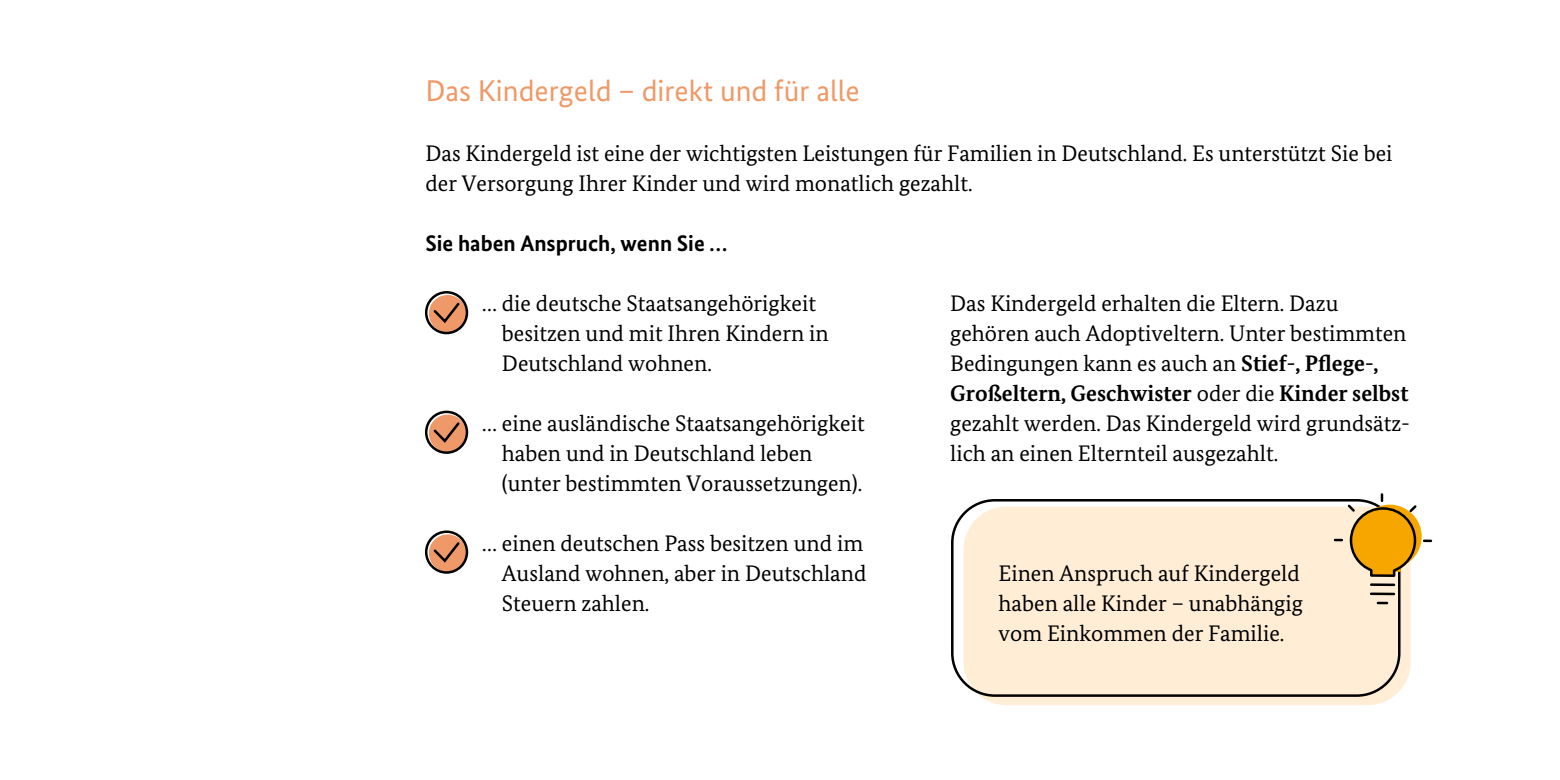
<style>
.page{position:relative;width:1560px;height:780px;background:#fff}
.page>*{position:absolute;margin:0;border:0;box-sizing:border-box;transform-origin:0 0}
.t1{font:30px "Bundes Sans";color:#ef9968}
.t2{font:22.5px/30px "Bundes Serif";color:#000}
.t3{font:700 22.5px "Bundes Sans";color:#000}
.s1{font-weight:700}
</style>
<div class="page">
<div style="left:963px;top:506px;width:447px;height:199px;background:#ffeed5;border-radius:43px"></div>
<div style="left:950px;top:499px;width:450px;height:197px;border:2px solid #000;border-radius:43px"></div>
<svg style="left:1334px;top:494px;width:96px;height:211px"></svg>
<svg style="left:429px;top:294px;width:39px;height:39px"></svg>
<div style="left:429px;top:295px;width:37px;height:37px;background:#ef9968;border-radius:50%"></div>
<div style="left:425px;top:291px;width:43px;height:43px;border:2px solid #000;border-radius:50%"></div>
<svg style="left:431px;top:300px;width:30px;height:25px"></svg>
<svg style="left:429px;top:414px;width:39px;height:39px"></svg>
<div style="left:429px;top:414px;width:37px;height:38px;background:#ef9968;border-radius:50%"></div>
<div style="left:425px;top:410px;width:43px;height:44px;border:2px solid #000;border-radius:50%"></div>
<svg style="left:431px;top:420px;width:29px;height:24px"></svg>
<svg style="left:429px;top:533px;width:39px;height:40px"></svg>
<div style="left:429px;top:534px;width:37px;height:38px;background:#ef9968;border-radius:50%"></div>
<div style="left:425px;top:530px;width:43px;height:43px;border:2px solid #000;border-radius:50%"></div>
<svg style="left:431px;top:540px;width:29px;height:24px"></svg>
<h2 class="t1" style="left:425px;top:72px;width:435px">Das Kindergeld – direkt und für alle</h2>
<p class="t2" style="left:425px;top:138px;width:968px">Das Kindergeld ist eine der wichtigsten Leistungen für Familien in Deutschland. Es unterstützt Sie bei der Versorgung Ihrer Kinder und wird monatlich gezahlt.</p>
<h3 class="t3" style="left:425px;top:229px;width:303px">Sie haben Anspruch, wenn Sie …</h3>
<p class="t2" style="left:502px;top:288px;width:328px;text-indent:-20px">… die deutsche Staatsangehörigkeit besitzen und mit Ihren Kindern in<br>Deutschland wohnen.</p>
<p class="t2" style="left:950px;top:288px;width:461px">Das Kindergeld erhalten die Eltern. Dazu gehören auch Adoptiveltern. Unter bestimmten Bedingungen kann es auch an <span class="s1">Stief-, Pflege-, Großeltern, Geschwister</span> oder die <span class="s1">Kinder selbst </span>gezahlt werden. Das Kindergeld wird grundsätz&shy;lich an einen Elternteil ausgezahlt.</p>
<p class="t2" style="left:502px;top:408px;width:364px;text-indent:-20px">… eine ausländische Staatsangehörigkeit haben und in Deutschland leben (unter bestimmten Voraussetzungen).</p>
<p class="t2" style="left:502px;top:528px;width:366px;text-indent:-20px">… einen deutschen Pass besitzen und im<br>Ausland wohnen, aber in Deutschland<br>Steuern zahlen.</p>
<p class="t2" style="left:998px;top:558px;width:306px">Einen Anspruch auf Kindergeld haben alle Kinder – unabhängig vom Einkommen der Familie.</p>
</div>
